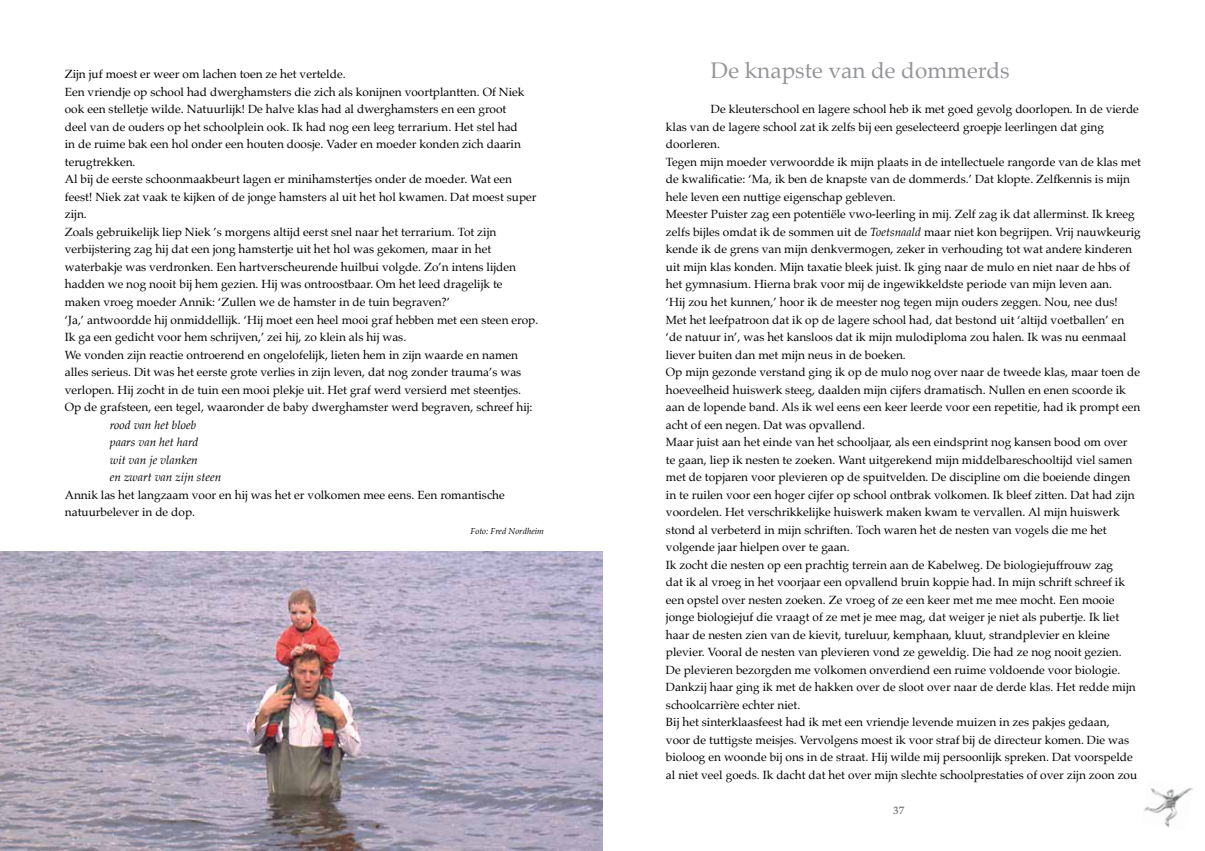
<style>
.page{position:relative;width:1205px;height:851px;background:#fff}
.page>*{position:absolute;margin:0;border:0;box-sizing:border-box;transform-origin:0 0}
.t1{font:22.5px "Palatino";color:#939598}
.t2{font:11.88px/17.5px "Palatino";color:#000}
.t3{font:italic 11.88px/17.5px "Palatino";color:#000}
.t4{font:700 11.25px "Palatino";color:#808285}
.t5{font:italic 8.75px "Palatino";color:#000}
.s1{font-style:italic}
</style>
<div class="page">
<img style="left:0;top:551px;width:602px;height:299px">
<img style="left:1144px;top:788px;width:49px;height:40px">
<p class="t2" style="left:65px;top:65px;width:475px">Zijn juf moest er weer om lachen toen ze het vertelde.<br>Een vriendje op school had dwerghamsters die zich als konijnen voortplantten. Of Niek ook een stelletje wilde. Natuurlijk! De halve klas had al dwerghamsters en een groot<br>deel van de ouders op het schoolplein ook. Ik had nog een leeg terrarium. Het stel had<br>in de ruime bak een hol onder een houten doosje. Vader en moeder konden zich daarin terugtrekken.<br>Al bij de eerste schoonmaakbeurt lagen er minihamstertjes onder de moeder. Wat een feest! Niek zat vaak te kijken of de jonge hamsters al uit het hol kwamen. Dat moest super zijn.<br>Zoals gebruikelijk liep Niek ’s morgens altijd eerst snel naar het terrarium. Tot zijn verbijstering zag hij dat een jong hamstertje uit het hol was gekomen, maar in het waterbakje was verdronken. Een hartverscheurende huilbui volgde. Zo’n intens lijden hadden we nog nooit bij hem gezien. Hij was ontroostbaar. Om het leed dragelijk te maken vroeg moeder Annik: ‘Zullen we de hamster in de tuin begraven?’<br>‘Ja,’ antwoordde hij onmiddellijk. ‘Hij moet een heel mooi graf hebben met een steen erop.<br>Ik ga een gedicht voor hem schrijven,’ zei hij, zo klein als hij was.<br>We vonden zijn reactie ontroerend en ongelofelijk, lieten hem in zijn waarde en namen alles serieus. Dit was het eerste grote verlies in zijn leven, dat nog zonder trauma’s was verlopen. Hij zocht in de tuin een mooi plekje uit. Het graf werd versierd met steentjes.<br>Op de grafsteen, een tegel, waaronder de baby dwerghamster werd begraven, schreef hij:</p>
<p class="t3" style="left:110px;top:415px;width:113px">rood van het bloeb paars van het hard<br>wit van je vlanken<br>en zwart van zijn steen</p>
<p class="t2" style="left:65px;top:485px;width:441px">Annik las het langzaam voor en hij was het er volkomen mee eens. Een romantische natuurbelever in de dop.</p>
<p class="t5" style="left:470px;top:523px;width:75px">Foto: Fred Nordheim</p>
<h1 class="t1" style="left:711px;top:52px;width:300px">De knapste van de dommerds</h1>
<p class="t2" style="left:666px;top:100px;width:476px;text-indent:45px">De kleuterschool en lagere school heb ik met goed gevolg doorlopen. In de vierde klas van de lagere school zat ik zelfs bij een geselecteerd groepje leerlingen dat ging doorleren.<br>Tegen mijn moeder verwoordde ik mijn plaats in de intellectuele rangorde van de klas met de kwalificatie: ‘Ma, ik ben de knapste van de dommerds.’ Dat klopte. Zelfkennis is mijn hele leven een nuttige eigenschap gebleven.<br>Meester Puister zag een potentiële vwo-leerling in mij. Zelf zag ik dat allerminst. Ik kreeg zelfs bijles omdat ik de sommen uit de <span class="s1">Toetsnaald</span> maar niet kon begrijpen. Vrij nauwkeurig kende ik de grens van mijn denkvermogen, zeker in verhouding tot wat andere kinderen uit mijn klas konden. Mijn taxatie bleek juist. Ik ging naar de mulo en niet naar de hbs of het gymnasium. Hierna brak voor mij de ingewikkeldste periode van mijn leven aan.<br>‘Hij zou het kunnen,’ hoor ik de meester nog tegen mijn ouders zeggen. Nou, nee dus!<br>Met het leefpatroon dat ik op de lagere school had, dat bestond uit ‘altijd voetballen’ en ‘de natuur in’, was het kansloos dat ik mijn mulodiploma zou halen. Ik was nu eenmaal liever buiten dan met mijn neus in de boeken.<br>Op mijn gezonde verstand ging ik op de mulo nog over naar de tweede klas, maar toen de hoeveelheid huiswerk steeg, daalden mijn cijfers dramatisch. Nullen en enen scoorde ik aan de lopende band. Als ik wel eens een keer leerde voor een repetitie, had ik prompt een acht of een negen. Dat was opvallend.<br>Maar juist aan het einde van het schooljaar, als een eindsprint nog kansen bood om over<br>te gaan, liep ik nesten te zoeken. Want uitgerekend mijn middelbareschooltijd viel samen met de topjaren voor plevieren op de spuitvelden. De discipline om die boeiende dingen in te ruilen voor een hoger cijfer op school ontbrak volkomen. Ik bleef zitten. Dat had zijn voordelen. Het verschrikkelijke huiswerk maken kwam te vervallen. Al mijn huiswerk stond al verbeterd in mijn schriften. Toch waren het de nesten van vogels die me het volgende jaar hielpen over te gaan.<br>Ik zocht die nesten op een prachtig terrein aan de Kabelweg. De biologiejuffrouw zag<br>dat ik al vroeg in het voorjaar een opvallend bruin koppie had. In mijn schrift schreef ik een opstel over nesten zoeken. Ze vroeg of ze een keer met me mee mocht. Een mooie jonge biologiejuf die vraagt of ze met je mee mag, dat weiger je niet als pubertje. Ik liet haar de nesten zien van de kievit, tureluur, kemphaan, kluut, strandplevier en kleine plevier. Vooral de nesten van plevieren vond ze geweldig. Die had ze nog nooit gezien.<br>De plevieren bezorgden me volkomen onverdiend een ruime voldoende voor biologie.<br>Dankzij haar ging ik met de hakken over de sloot over naar de derde klas. Het redde mijn schoolcarrière echter niet.<br>Bij het sinterklaasfeest had ik met een vriendje levende muizen in zes pakjes gedaan,<br>voor de tuttigste meisjes. Vervolgens moest ik voor straf bij de directeur komen. Die was bioloog en woonde bij ons in de straat. Hij wilde mij persoonlijk spreken. Dat voorspelde al niet veel goeds. Ik dacht dat het over mijn slechte schoolprestaties of over zijn zoon zou</p>
<p class="t4" style="left:893px;top:800px;width:13px">37</p>
</div>
